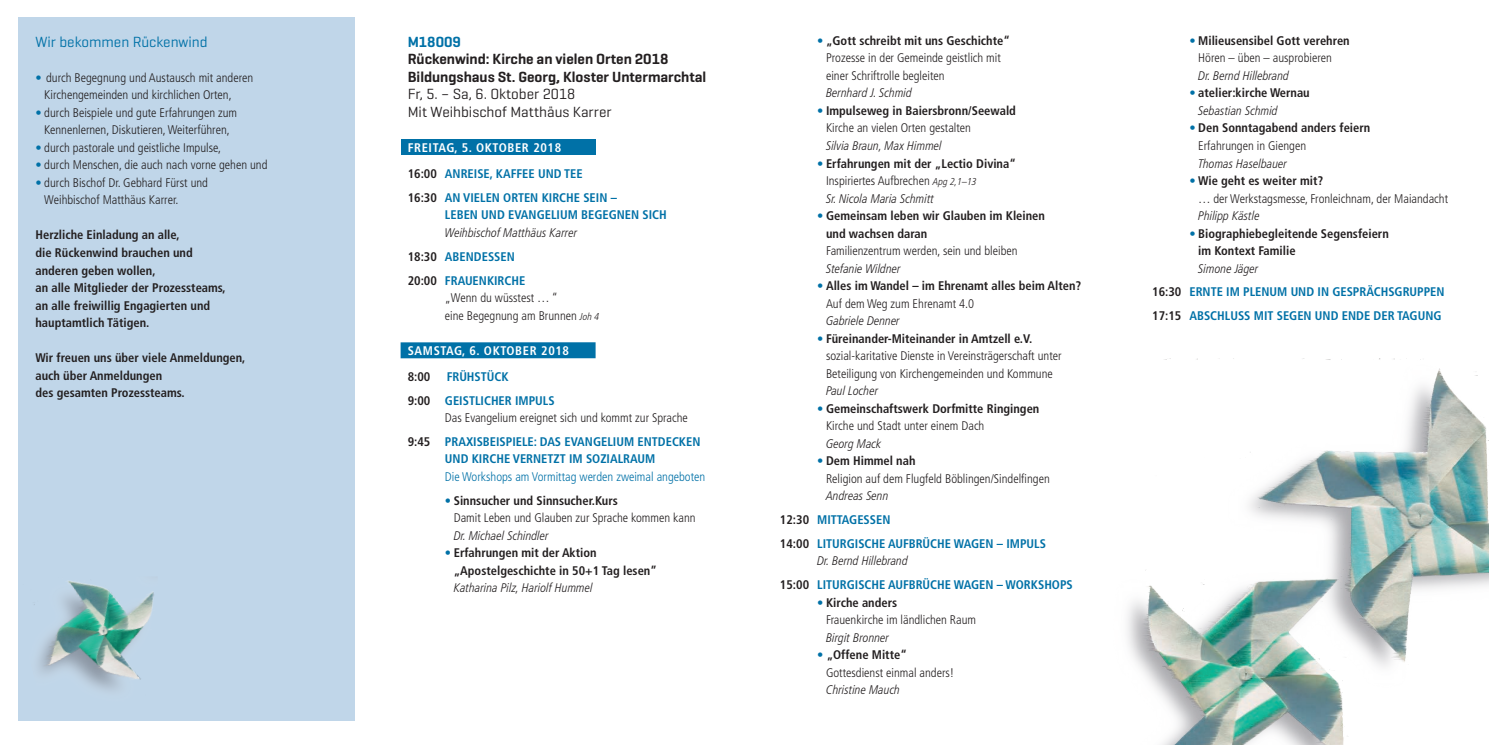
<style>
.page{position:relative;width:1489px;height:745px;background:#fff}
.page>*{position:absolute;margin:0;border:0;box-sizing:border-box;transform-origin:0 0}
.t1{font:600 15px/17.5px "Geogrotesque";color:#231f20}
.t2{font:15px/17.5px "Geogrotesque";color:#231f20}
.t3{font:15px "Geogrotesque";color:#0071a7}
.t4{font:600 15px "Geogrotesque";color:#0071a7}
.t5{font:300 condensed 12.5px/17.5px "Frutiger LT Pro";color:#231f20}
.t6{font:700 condensed 12.5px/17.5px "Frutiger LT Pro";color:#231f20}
.t7{font:700 condensed 12.5px/23.8px "Frutiger LT Pro";color:#0071a7}
.t8{font:italic 300 condensed 12.5px/23.8px "Frutiger LT Pro";color:#231f20}
.t9{font:700 condensed 12.5px/26.2px "Frutiger LT Pro";color:#fff}
.t10{font:300 condensed 12.5px "Frutiger LT Pro";color:#0071a7}
.t11{font:700 condensed 12.5px "Frutiger LT Pro";letter-spacing:.05em;color:#fff}
.s1{color:#0071a7}
.s2{color:#231f20}
.s3{font-weight:700;font-style:normal}
.s4{font-weight:700;font-style:normal;color:#0071a7}
.s5{font-style:italic;font-size:10px}
.s6{font-weight:700}
.s7{font-weight:700;color:#0071a7}
.s8{font-weight:300;color:#0071a7}
.s9{font-weight:300}
.s10{font-weight:300;font-style:italic;font-size:10px}
.s11{font-weight:300;font-style:italic}
.s12{font-weight:300;font-style:italic;color:#231f20}
</style>
<div class="page">
<div style="left:400px;top:139px;width:195px;height:16px;background:#0071a7"></div>
<div style="left:400px;top:342px;width:195px;height:16px;background:#0071a7"></div>
<div style="left:18px;top:18px;width:336px;height:702px;background:#c0d6e9"></div>
<img style="left:1127px;top:358px;width:361px;height:386px">
<img style="left:34px;top:581px;width:120px;height:109px">
<p class="t3" style="left:35px;top:36px;width:174px">Wir bekommen Rückenwind</p>
<p class="t5" style="left:44px;top:70px;width:210px;text-indent:-9px"><span class="s1">•</span> durch Begegnung und Austausch mit anderen<br>Kirchengemeinden und kirchlichen Orten,</p>
<p class="t5" style="left:35px;top:105px;width:203px;text-align:center"><span class="s1">•</span> durch Beispiele und gute Erfahrungen zum<br>Kennenlernen, Diskutieren, Weiterführen,</p>
<p class="t5" style="left:35px;top:140px;width:187px"><span class="s1">•</span> durch pastorale und geistliche Impulse,</p>
<p class="t5" style="left:35px;top:157px;width:233px"><span class="s1">•</span> durch Menschen, die auch nach vorne gehen und</p>
<p class="t5" style="left:44px;top:175px;width:165px;text-indent:-9px"><span class="s1">•</span> durch Bischof Dr. Gebhard Fürst und<br>Weihbischof Matthäus Karrer.</p>
<p class="t6" style="left:35px;top:227px;width:192px">Herzliche Einladung an alle,<br>die Rückenwind brauchen und anderen geben wollen,<br>an alle Mitglieder der Prozessteams, an alle freiwillig Engagierten und hauptamtlich Tätigen.</p>
<p class="t6" style="left:35px;top:350px;width:211px">Wir freuen uns über viele Anmeldungen, auch über Anmeldungen<br>des gesamten Prozessteams.</p>
<p class="t4" style="left:407px;top:36px;width:55px">M18009</p>
<p class="t1" style="left:407px;top:52px;width:300px">Rückenwind: Kirche an vielen Orten 2018<br>Bildungshaus St. Georg, Kloster Untermarchtal</p>
<p class="t2" style="left:407px;top:87px;width:205px">Fr, 5. – Sa, 6. Oktober 2018<br>Mit Weihbischof Matthäus Karrer</p>
<p class="t9" style="left:407px;top:136px;width:176px">FREITAG, 5. OKTOBER 2018<br><span class="s2">16:00</span> <span class="s1">ANREISE, KAFFEE UND TEE</span></p>
<p class="t7" style="left:445px;top:190px;width:223px;line-height:17.5px;text-indent:-37px"><span class="s2">16:30</span> AN VIELEN ORTEN KIRCHE SEIN –<br>LEBEN UND EVANGELIUM BEGEGNEN SICH</p>
<p class="t8" style="left:407px;top:222px;width:171px;text-indent:37px">Weihbischof Matthäus Karrer<br><span class="s3">18:30</span> <span class="s4">ABENDESSEN<br></span><span class="s3">20:00</span> <span class="s4">FRAUENKIRCHE</span></p>
<p class="t5" style="left:445px;top:290px;width:156px">„Wenn du wüsstest … “<br>eine Begegnung am Brunnen <span class="s5">Joh 4</span></p>
<p class="t11" style="left:407px;top:345px;width:163px">SAMSTAG, 6. OKTOBER 2018</p>
<p class="t6" style="left:407px;top:369px;width:24px">8:00</p>
<p class="t7" style="left:407px;top:366px;width:148px;text-align:center">FRÜHSTÜCK<br><span class="s2">9:00</span> GEISTLICHER IMPULS</p>
<p class="t5" style="left:407px;top:407px;width:294px;line-height:23.8px;text-indent:37px">Das Evangelium ereignet sich und kommt zur Sprache<br><span class="s6">9:45</span> <span class="s7">PRAXISBEISPIELE: DAS EVANGELIUM ENTDECKEN</span></p>
<p class="t7" style="left:445px;top:448px;width:212px">UND KIRCHE VERNETZT IM SOZIALRAUM</p>
<p class="t10" style="left:445px;top:472px;width:262px">Die Workshops am Vormittag werden zweimal angeboten</p>
<p class="t5" style="left:454px;top:492px;width:243px;text-indent:-9px"><span class="s1">•</span> <span class="s6">Sinnsucher und Sinnsucher.Kurs<br></span>Damit Leben und Glauben zur Sprache kommen kann</p>
<p class="t8" style="left:454px;top:524px;width:96px">Dr. Michael Schindler</p>
<p class="t6" style="left:454px;top:545px;width:205px;text-indent:-9px"><span class="s8">•</span> Erfahrungen mit der Aktion „Apostelgeschichte in 50+1 Tag lesen”</p>
<p class="t8" style="left:454px;top:577px;width:140px">Katharina Pilz, Hariolf Hummel</p>
<p class="t5" style="left:826px;top:33px;width:185px;text-indent:-9px"><span class="s1">•</span> <span class="s6">„Gott schreibt mit uns Geschichte“<br></span>Prozesse in der Gemeinde geistlich mit einer Schriftrolle begleiten</p>
<p class="t8" style="left:826px;top:82px;width:87px">Bernhard J. Schmid</p>
<p class="t6" style="left:826px;top:103px;width:191px;text-indent:-9px"><span class="s8">•</span> Impulseweg in Baiersbronn/Seewald<br><span class="s9">Kirche an vielen Orten gestalten</span></p>
<p class="t8" style="left:826px;top:135px;width:117px">Silvia Braun, Max Himmel</p>
<p class="t6" style="left:826px;top:156px;width:191px;text-indent:-9px"><span class="s8">•</span> Erfahrungen mit der „Lectio Divina“<br><span class="s9">Inspiriertes Aufbrechen</span> <span class="s10">Apg 2,1–13<br></span><span class="s11">Sr. Nicola Maria Schmitt</span></p>
<p class="t6" style="left:826px;top:208px;width:220px;text-indent:-9px"><span class="s8">•</span> Gemeinsam leben wir Glauben im Kleinen und wachsen daran</p>
<p class="t5" style="left:826px;top:243px;width:193px">Familienzentrum werden, sein und bleiben</p>
<p class="t8" style="left:826px;top:257px;width:76px">Stefanie Wildner</p>
<p class="t6" style="left:826px;top:278px;width:257px;text-indent:-9px"><span class="s8">•</span> Alles im Wandel – im Ehrenamt alles beim Alten?<br><span class="s9">Auf dem Weg zum Ehrenamt 4.0</span></p>
<p class="t8" style="left:826px;top:310px;width:75px">Gabriele Denner</p>
<p class="t5" style="left:826px;top:331px;width:237px;text-indent:-9px"><span class="s1">•</span> <span class="s6">Füreinander-Miteinander in Amtzell e.V. </span>sozial-karitative Dienste in Vereinsträgerschaft unter<br>Beteiligung von Kirchengemeinden und Kommune</p>
<p class="t8" style="left:826px;top:380px;width:54px">Paul Locher</p>
<p class="t6" style="left:826px;top:401px;width:215px;text-indent:-9px"><span class="s8">•</span> Gemeinschaftswerk Dorfmitte Ringingen<br><span class="s9">Kirche und Stadt unter einem Dach</span></p>
<p class="t8" style="left:826px;top:432px;width:57px">Georg Mack</p>
<p class="t5" style="left:826px;top:453px;width:225px;text-indent:-9px"><span class="s1">•</span> <span class="s6">Dem Himmel nah<br></span>Religion auf dem Flugfeld Böblingen/Sindelfingen</p>
<p class="t7" style="left:780px;top:485px;width:267px;text-indent:46px"><span class="s12">Andreas Senn<br></span><span class="s2">12:30</span> MITTAGESSEN<br><span class="s2">14:00</span> LITURGISCHE AUFBRÜCHE WAGEN – IMPULS</p>
<p class="t7" style="left:780px;top:550px;width:294px;text-indent:37px"><span class="s12">Dr. Bernd Hillebrand<br></span><span class="s2">15:00</span> LITURGISCHE AUFBRÜCHE WAGEN – WORKSHOPS</p>
<p class="t5" style="left:826px;top:594px;width:151px;text-indent:-9px"><span class="s1">•</span> <span class="s6">Kirche anders<br></span>Frauenkirche im ländlichen Raum</p>
<p class="t8" style="left:826px;top:626px;width:64px">Birgit Bronner</p>
<p class="t5" style="left:826px;top:647px;width:130px;text-indent:-9px"><span class="s1">•</span> <span class="s6">„Offene Mitte“<br></span>Gottesdienst einmal anders!</p>
<p class="t8" style="left:826px;top:679px;width:76px">Christine Mauch</p>
<p class="t6" style="left:1198px;top:33px;width:153px;text-indent:-9px"><span class="s8">•</span> Milieusensibel Gott verehren<br><span class="s9">Hören – üben – ausprobieren</span></p>
<p class="t8" style="left:1198px;top:65px;width:92px">Dr. Bernd Hillebrand</p>
<p class="t6" style="left:1198px;top:86px;width:113px;text-indent:-9px"><span class="s8">•</span> atelier:kirche Wernau<br><span class="s11">Sebastian Schmid</span></p>
<p class="t6" style="left:1198px;top:121px;width:173px;text-indent:-9px"><span class="s8">•</span> Den Sonntagabend anders feiern<br><span class="s9">Erfahrungen in Giengen</span></p>
<p class="t8" style="left:1198px;top:152px;width:90px">Thomas Haselbauer</p>
<p class="t5" style="left:1198px;top:173px;width:251px;text-indent:-9px"><span class="s7">•</span> <span class="s6">Wie geht es weiter mit?<br></span>… der Werkstagsmesse, Fronleichnam, der Maiandacht</p>
<p class="t8" style="left:1198px;top:205px;width:63px">Philipp Kästle</p>
<p class="t6" style="left:1198px;top:226px;width:192px;text-indent:-9px"><span class="s8">•</span> Biographiebegleitende Segensfeiern im Kontext Familie</p>
<p class="t7" style="left:1152px;top:257px;width:294px;text-indent:46px"><span class="s12">Simone Jäger<br></span><span class="s2">16:30</span> ERNTE IM PLENUM UND IN GESPRÄCHSGRUPPEN<br><span class="s2">17:15</span> ABSCHLUSS MIT SEGEN UND ENDE DER TAGUNG</p>
</div>
